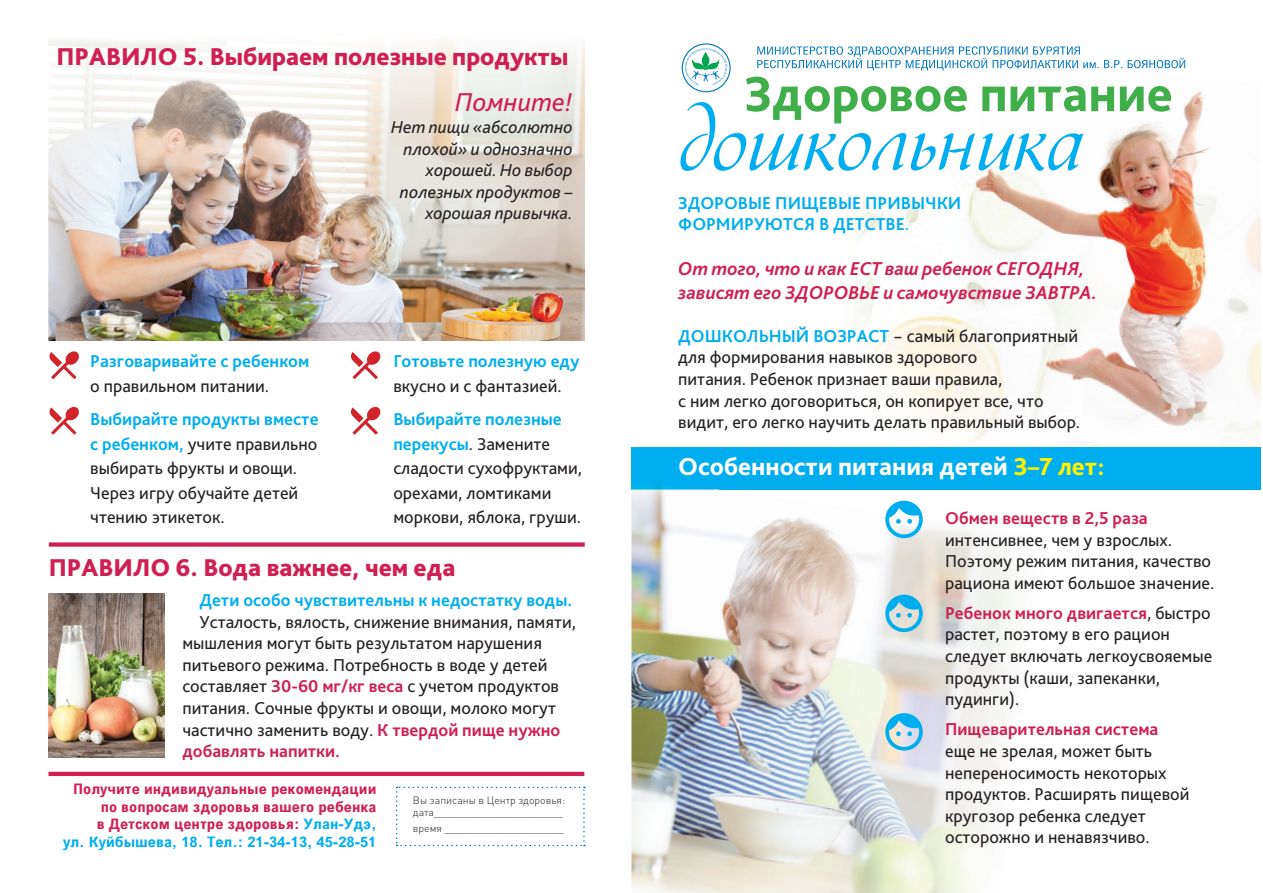
<style>
.page{position:relative;width:1263px;height:893px;background:#fff}
.page>*{position:absolute;margin:0;border:0;box-sizing:border-box;transform-origin:0 0}
.t1{font:87.3px "Vesna";color:#00aeef}
.t2{font:italic 27px "Bliss Pro";color:#d01f54}
.t3{font:800 25.8px "Bliss Pro";color:#fff}
.t4{font:800 25.5px "Bliss Pro";color:#d01f54}
.t5{font:italic 700 19.5px/23.4px "Bliss Pro";color:#d01f54}
.t6{font:18px/21.6px "Bliss Pro";color:#231f20}
.t7{font:18px/21.6px "Bliss Pro";color:#231f20;scale:1.5 1}
.t8{font:700 18px/21.6px "Bliss Pro";color:#00aeef}
.t9{font:italic 18px/21.6px "Bliss Pro";color:#231f20;text-align:right}
.t10{font:700 18px "Bliss Pro";color:#d01f54}
.t11{font:700 14.55px/17.4px "Arial Nova Cond";color:#d01f54;text-align:right;scale:1.12 1}
.t12{font:300 10.5px/12.6px "DIN Pro";color:#231f20}
.s1{font-weight:700;color:#00aeef}
.s2{font-weight:700;color:#d01f54}
.s3{color:#00aeef}
.s4{font-weight:400}
.s5{color:#fff101}
</style>
<div class="page">
<img style="left:49px;top:39px;width:536px;height:301px">
<img style="left:49px;top:593px;width:116px;height:165px">
<svg style="left:396px;top:787px;width:189px;height:59px"></svg>
<hr style="left:49px;top:772px;width:535px;height:4px;background:#d01f54">
<div style="left:49px;top:542px;width:536px;height:5px;background:#d01f54"></div>
<svg style="left:50px;top:351px;width:29px;height:28px"></svg>
<svg style="left:351px;top:351px;width:29px;height:28px"></svg>
<svg style="left:351px;top:407px;width:29px;height:28px"></svg>
<svg style="left:50px;top:407px;width:29px;height:28px"></svg>
<img style="left:836px;top:123px;width:134px;height:293px">
<img style="left:1171px;top:60px;width:33px;height:57px">
<img style="left:970px;top:135px;width:153px;height:96px">
<img style="left:1123px;top:117px;width:138px;height:128px">
<img style="left:957px;top:231px;width:167px;height:140px">
<img style="left:1111px;top:245px;width:150px;height:126px">
<img style="left:952px;top:371px;width:309px;height:74px">
<div style="left:631px;top:447px;width:630px;height:42px;background:#00aeef"></div>
<img style="left:631px;top:489px;width:366px;height:352px">
<img style="left:946px;top:527px;width:67px;height:366px">
<img style="left:631px;top:841px;width:317px;height:52px">
<svg style="left:746px;top:77px;width:425px;height:46px"></svg>
<svg style="left:885px;top:501px;width:38px;height:37px"></svg>
<svg style="left:885px;top:595px;width:38px;height:37px"></svg>
<svg style="left:885px;top:713px;width:38px;height:38px"></svg>
<svg style="left:682px;top:44px;width:48px;height:48px"></svg>
<div style="left:682px;top:43px;width:49px;height:49px;border:1px solid #0079c2;border-radius:50%"></div>
<svg style="left:685px;top:48px;width:42px;height:38px"></svg>
<svg style="left:757px;top:46px;width:428px;height:24px"></svg>
<h3 class="t4" style="left:56px;top:41px;width:514px">ПРАВИЛО 5. Выбираем полезные продукты</h3>
<p class="t8" style="left:90px;top:350px;width:221px">Разговаривайте с ребенком</p>
<p class="t6" style="left:90px;top:375px;width:180px">о правильном питании.</p>
<p class="t6" style="left:90px;top:406px;width:230px;line-height:24.6px"><span class="s1">Выбирайте продукты вместе с ребенком,</span> учите правильно выбирать фрукты и овощи.<br>Через игру обучайте детей чтению этикеток.</p>
<h2 class="t2" style="left:455px;top:86px;width:119px">Помните!</h2>
<p class="t9" style="left:391px;top:116px;width:183px">Нет пищи «абсолютно плохой» и однозначно хорошей. Но выбор полезных продуктов – хорошая привычка.</p>
<p class="t8" style="left:393px;top:350px;width:188px">Готовьте полезную еду</p>
<p class="t6" style="left:393px;top:375px;width:170px">вкусно и с фантазией.</p>
<p class="t6" style="left:393px;top:406px;width:190px;line-height:24.6px"><span class="s1">Выбирайте полезные перекусы</span>. Замените сладости сухофруктами, орехами, ломтиками моркови, яблока, груши.</p>
<h3 class="t4" style="left:49px;top:552px;width:408px">ПРАВИЛО 6. Вода важнее, чем еда</h3>
<p class="t8" style="left:199px;top:589px;width:374px">Дети особо чувствительны к недостатку воды.</p>
<p class="t6" style="left:182px;top:610px;width:395px;text-indent:17px">Усталость, вялость, снижение внимания, памяти, мышления могут быть результатом нарушения питьевого режима. Потребность в воде у детей составляет <span class="s2">30-60 мг/кг веса</span> с учетом продуктов питания. Сочные фрукты и овощи, молоко могут частично заменить воду. <span class="s2">К твердой пище нужно добавлять напитки.</span></p>
<p class="t11" style="left:63px;top:780px;width:281px">Получите индивидуальные рекомендации по вопросам здоровья вашего ребенка<br>в Детском центре здоровья: <span class="s3">Улан-Удэ,<br>ул. Куйбышева, 18. Тел.: 21-34-13, 45-28-51</span></p>
<p class="t12" style="left:413px;top:793px;width:154px">Вы записаны в Центр здоровья: дата________________________</p>
<p class="t12" style="left:413px;top:822px;width:152px">время ______________________</p>
<h1 class="t1" style="left:678px;top:77px;width:407px">дошкольника</h1>
<p class="t8" style="left:678px;top:191px;width:285px">ЗДОРОВЫЕ ПИЩЕВЫЕ ПРИВЫЧКИ<br>ФОРМИРУЮТСЯ В ДЕТСТВЕ<span class="s4">.</span></p>
<p class="t5" style="left:678px;top:257px;width:420px">От того, что и как ЕСТ ваш ребенок СЕГОДНЯ, зависят его ЗДОРОВЬЕ и самочувствие ЗАВТРА.</p>
<p class="t7" style="left:678px;top:325px;width:269px"><span class="s1">ДОШКОЛЬНЫЙ ВОЗРАСТ</span> - самый благоприятный для формирования навыков здорового<br>питания. Ребенок признает ваши правила,<br>с ним легко договориться, он копирует все, что видит, его легко научить делать правильный выбор.</p>
<h3 class="t3" style="left:678px;top:451px;width:428px">Особенности питания детей <span class="s5">3–7 лет:</span></h3>
<p class="t10" style="left:945px;top:507px;width:204px">Обмен веществ в 2,5 раза</p>
<p class="t6" style="left:945px;top:528px;width:271px">интенсивнее, чем у взрослых.<br>Поэтому режим питания, качество рациона имеют большое значение.</p>
<p class="t6" style="left:945px;top:602px;width:269px"><span class="s2">Ребенок много двигается</span>, быстро растет, поэтому в его рацион следует включать легкоусвояемые продукты (каши, запеканки, пудинги).</p>
<p class="t10" style="left:945px;top:718px;width:215px">Пищеварительная система</p>
<p class="t6" style="left:945px;top:740px;width:246px">еще не зрелая, может быть непереносимость некоторых продуктов. Расширять пищевой кругозор ребенка следует осторожно и ненавязчиво.</p>
</div>
